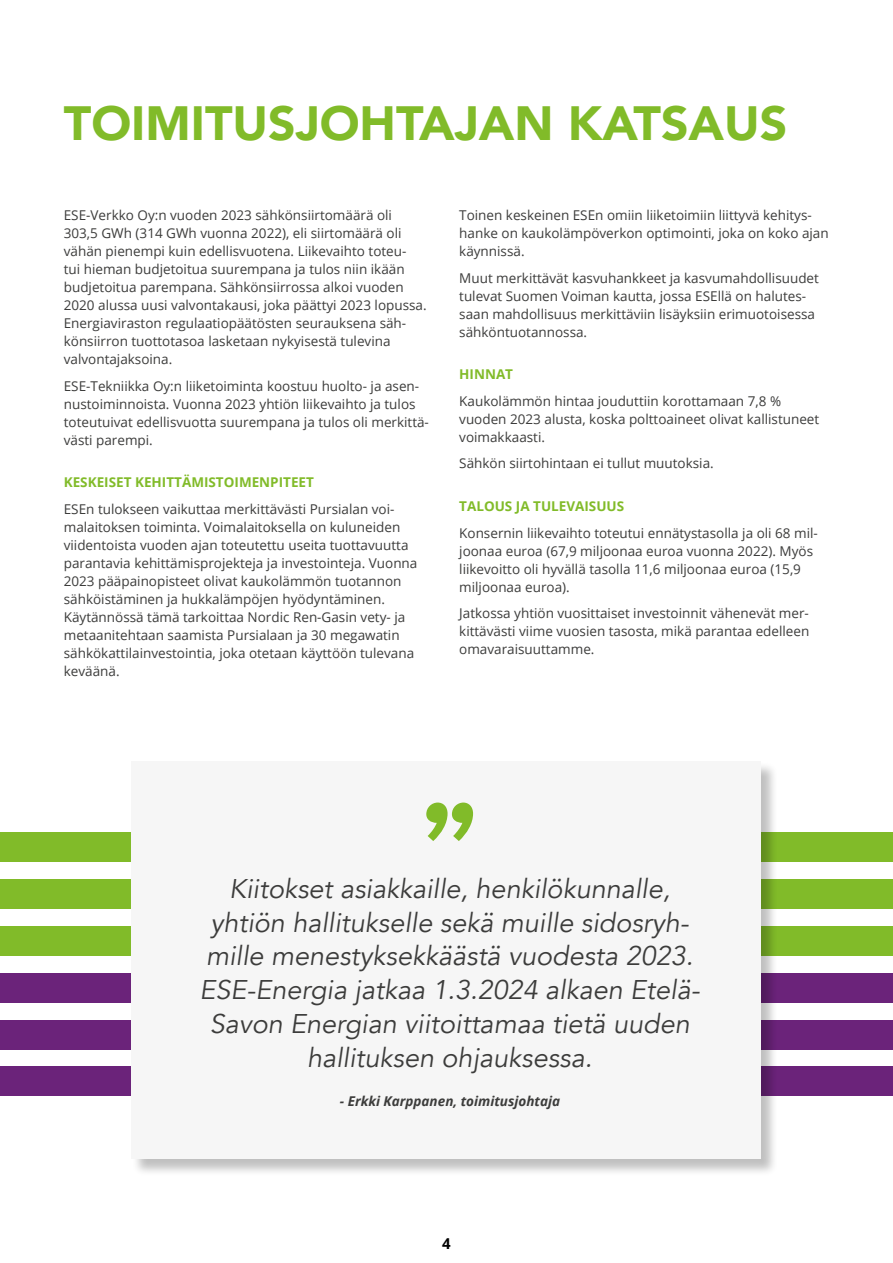
<style>
.page{position:relative;width:893px;height:1263px;background:#fff}
.page>*{position:absolute;margin:0;border:0;box-sizing:border-box;transform-origin:0 0}
.t1{font:900 48px "Avenir";color:#81bb29}
.t2{font:italic 27px/33.8px "Avenir";color:#3c3c3b;text-align:center}
.t3{font:700 15px "Open Sans";color:#000}
.t4{font:13.5px/18px "Open Sans";color:#3c3c3b}
.t5{font:700 13.5px "Open Sans";color:#81bb29}
.t6{font:italic 700 13.5px "Open Sans";color:#3c3c3b}
</style>
<div class="page">
<div style="left:0;top:832px;width:893px;height:30px;background:#81bb29"></div>
<div style="left:0;top:973px;width:893px;height:30px;background:#6b237a"></div>
<div style="left:0;top:879px;width:893px;height:30px;background:#81bb29"></div>
<div style="left:0;top:1020px;width:893px;height:29px;background:#6b237a"></div>
<div style="left:0;top:926px;width:893px;height:30px;background:#81bb29"></div>
<div style="left:0;top:1066px;width:893px;height:30px;background:#6b237a"></div>
<div style="left:133px;top:761px;width:645px;height:416px;background:#000;opacity:.25"></div>
<div style="left:132px;top:761px;width:629px;height:398px;background:#f6f6f6"></div>
<svg style="left:426px;top:802px;width:47px;height:39px"></svg>
<h1 class="t1" style="left:64px;top:82px;width:725px">TOIMITUSJOHTAJAN KATSAUS</h1>
<p class="t4" style="left:64px;top:206px;width:364px">ESE-Verkko Oy:n vuoden 2023 sähkönsiirtomäärä oli 303,5 GWh (314 GWh vuonna 2022), eli siirtomäärä oli vähän pienempi kuin edellisvuotena. Liikevaihto toteu -<br>tui hieman budjetoitua suurempana ja tulos niin ikään budjetoitua parempana. Sähkönsiirrossa alkoi vuoden 2020 alussa uusi valvontakausi, joka päättyi 2023 lopussa.<br>Energiaviraston regulaatiopäätösten seurauksena säh - könsiirron tuottotasoa lasketaan nykyisestä tulevina valvontajaksoina.</p>
<p class="t4" style="left:64px;top:376px;width:367px">ESE-Tekniikka Oy:n liiketoiminta koostuu huolto- ja asen - nustoiminnoista. Vuonna 2023 yhtiön liikevaihto ja tulos toteutuivat edellisvuotta suurempana ja tulos oli merkittä - västi parempi.</p>
<p class="t5" style="left:64px;top:473px;width:252px">KESKEISET KEHITTÄMISTOIMENPITEET</p>
<p class="t4" style="left:64px;top:500px;width:355px">ESEn tulokseen vaikuttaa merkittävästi Pursialan voi - malaitoksen toiminta. Voimalaitoksella on kuluneiden viidentoista vuoden ajan toteutettu useita tuottavuutta parantavia kehittämisprojekteja ja investointeja. Vuonna 2023 pääpainopisteet olivat kaukolämmön tuotannon sähköistäminen ja hukkalämpöjen hyödyntäminen.<br>Käytännössä tämä tarkoittaa Nordic Ren-Gasin vety- ja metaanitehtaan saamista Pursialaan ja 30 megawatin sähkökattilainvestointia, joka otetaan käyttöön tulevana keväänä.</p>
<p class="t4" style="left:459px;top:206px;width:371px">Toinen keskeinen ESEn omiin liiketoimiin liittyvä kehitys - hanke on kaukolämpöverkon optimointi, joka on koko ajan käynnissä.</p>
<p class="t4" style="left:459px;top:268px;width:361px">Muut merkittävät kasvuhankkeet ja kasvumahdollisuudet tulevat Suomen Voiman kautta, jossa ESEllä on halutes - saan mahdollisuus merkittäviin lisäyksiin erimuotoisessa sähköntuotannossa.</p>
<p class="t5" style="left:459px;top:365px;width:55px">HINNAT</p>
<p class="t4" style="left:459px;top:392px;width:362px">Kaukolämmön hintaa jouduttiin korottamaan 7,8 % vuoden 2023 alusta, koska polttoaineet olivat kallistuneet voimakkaasti.</p>
<p class="t4" style="left:459px;top:454px;width:256px">Sähkön siirtohintaan ei tullut muutoksia.</p>
<p class="t5" style="left:459px;top:497px;width:167px">TALOUS JA TULEVAISUUS</p>
<p class="t4" style="left:459px;top:523px;width:360px">Konsernin liikevaihto toteutui ennätystasolla ja oli 68 mil - joonaa euroa (67,9 miljoonaa euroa vuonna 2022). Myös liikevoitto oli hyvällä tasolla 11,6 miljoonaa euroa (15,9 miljoonaa euroa).</p>
<p class="t4" style="left:459px;top:604px;width:352px;text-align:justify">Jatkossa yhtiön vuosittaiset investoinnit vähenevät mer - kittävästi viime vuosien tasosta, mikä parantaa edelleen omavaraisuuttamme.</p>
<p class="t2" style="left:200px;top:872px;width:502px">Kiitokset asiakkaille, henkilökunnalle, yhtiön hallitukselle sekä muille sidosryh&shy;mille menestyksekkäästä vuodesta 2023.<br>ESE-Energia jatkaa 1.3.2024 alkaen Etelä-Savon Energian viitoittamaa tietä uuden hallituksen ohjauksessa.</p>
<p class="t6" style="left:340px;top:1092px;width:222px">- Erkki Karppanen, toimitusjohtaja</p>
<p class="t3" style="left:442px;top:1233px;width:10px">4</p>
</div>
